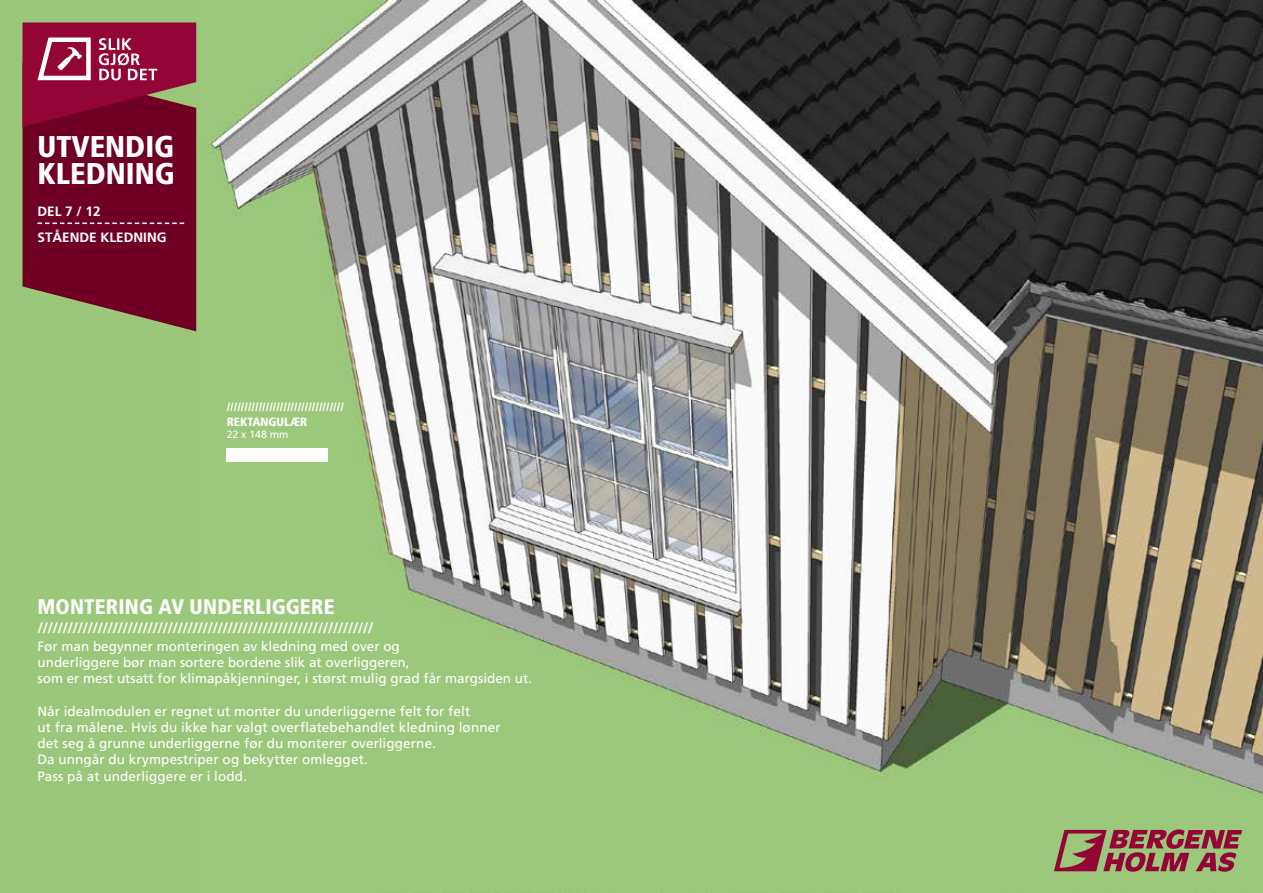
<style>
.page{position:relative;width:1263px;height:893px;background:#9bc77a}
.page>*{position:absolute;margin:0;border:0;box-sizing:border-box;transform-origin:0 0}
.t1{font:900 condensed 30px/27px "Frutiger LT";color:#fff}
.t2{font:900 condensed 21px "Frutiger LT";letter-spacing:.005em;color:#fff}
.t3{font:700 15px "Frutiger LT";color:#fff}
.t4{font:13.5px/16.2px "Frutiger LT";color:#fff}
.t5{font:700 13.5px/25.5px "Frutiger LT";color:#fff}
.t6{font:900 condensed 12px/14.4px "Frutiger LT";color:#fff}
.t7{font:10.5px "Frutiger LT";color:#fff}
</style>
<div class="page">
<img style="left:208px;top:0;width:1055px;height:831px">
<svg style="left:22px;top:63px;width:174px;height:268px;background:#74162d"></svg>
<svg style="left:23px;top:22px;width:173px;height:105px;background:#962047"></svg>
<svg style="left:37px;top:223px;width:147px;height:1px"></svg>
<svg style="left:1054px;top:829px;width:188px;height:43px"></svg>
<div style="left:227px;top:448px;width:101px;height:14px;background:#fff"></div>
<h1 class="t1" style="left:38px;top:133px;width:139px">UTVENDIG<br>KLEDNING</h1>
<p class="t5" style="left:38px;top:199px;width:131px">DEL 7 / 12<br>STÅENDE KLEDNING</p>
<p class="t6" style="left:227px;top:400px;width:119px">/////////////////////////////////<br>REKTANGULÆR</p>
<p class="t7" style="left:227px;top:429px;width:63px">22 x 148 mm</p>
<h2 class="t2" style="left:38px;top:594px;width:299px">MONTERING AV UNDERLIGGERE</h2>
<p class="t3" style="left:38px;top:619px;width:337px">///////////////////////////////////////////////////////////////////</p>
<p class="t4" style="left:38px;top:638px;width:496px">Før man begynner monteringen av kledning med over og<br>underliggere bør man sortere bordene slik at overliggeren,<br>som er mest utsatt for klimapåkjenninger, i størst mulig grad får margsiden ut.</p>
<p class="t4" style="left:38px;top:703px;width:465px">Når idealmodulen er regnet ut monter du underliggerne felt for felt<br>ut fra målene. Hvis du ikke har valgt overflatebehandlet kledning lønner det seg å grunne underliggerne før du monterer overliggerne.<br>Da unngår du krympestriper og bekytter omlegget.<br>Pass på at underliggere er i lodd.</p>
</div>
